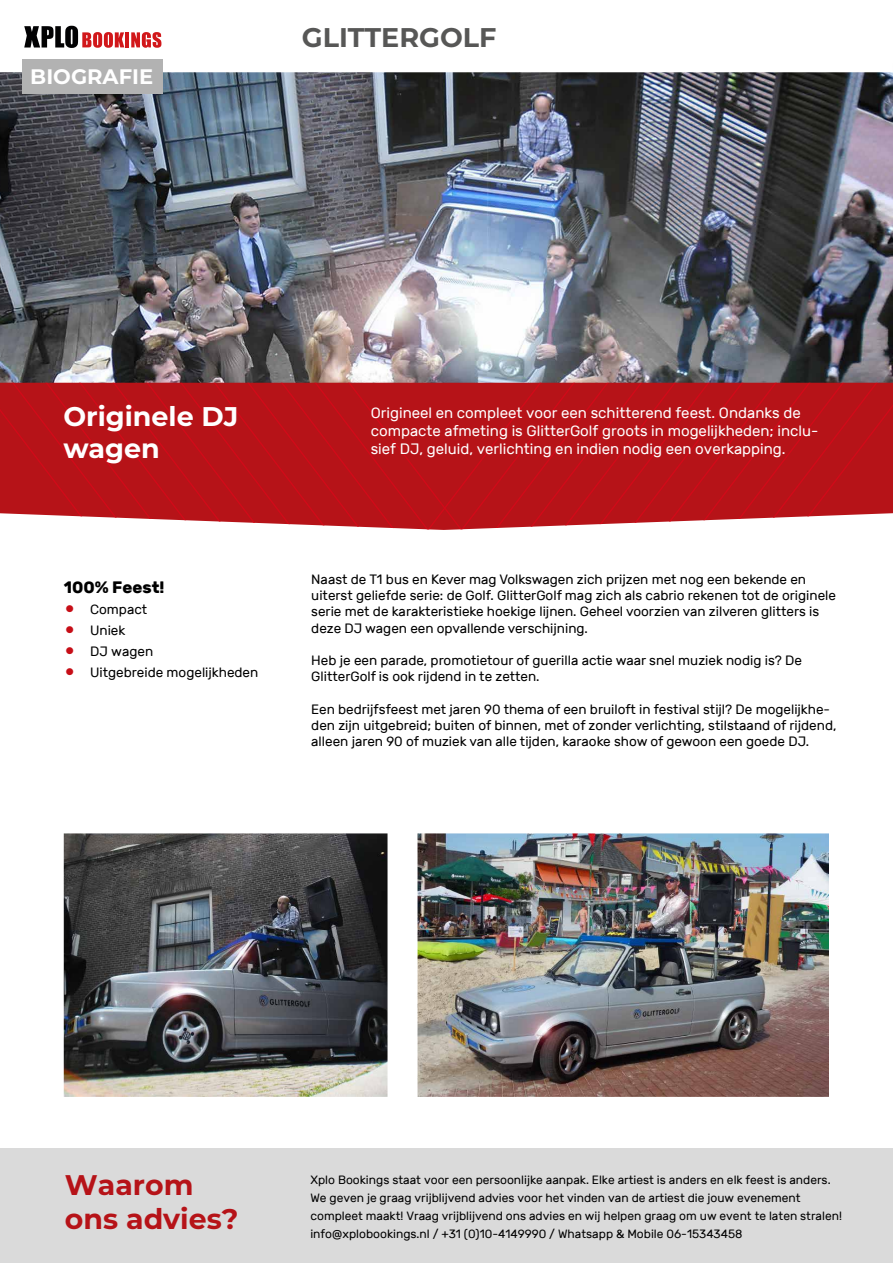
<style>
.page{position:relative;width:893px;height:1263px;background:#fff}
.page>*{position:absolute;margin:0;border:0;box-sizing:border-box;transform-origin:0 0}
.t1{font:700 28.35px/34px "Montserrat";color:#b61318}
.t2{font:700 27px/32.4px "Montserrat";color:#fff}
.t3{font:700 27px "Montserrat";color:#575756}
.t4{font:700 21px "Montserrat";color:#fff}
.t5{font:700 16.5px "Rubik";color:#000}
.t6{font:15px/18px "Rubik";color:#fff}
.t7{font:13.5px/16.2px "Rubik";color:#000}
.t8{font:12px/18px "Rubik";color:#000}
.s1{font-size:31.5px;color:#c70e17}
</style>
<div class="page">
<img style="left:0;top:25px;width:893px;height:1072px">
<svg style="left:880px;top:383px;width:13px;height:147px;background:#be2d32"></svg>
<svg style="left:9px;top:383px;width:67px;height:147px;background:#be2a2f"></svg>
<svg style="left:76px;top:383px;width:67px;height:147px;background:#bd262b"></svg>
<svg style="left:143px;top:383px;width:68px;height:147px;background:#bc2227"></svg>
<svg style="left:211px;top:383px;width:67px;height:147px;background:#bb1e23"></svg>
<svg style="left:278px;top:383px;width:67px;height:147px;background:#b91a1f"></svg>
<svg style="left:345px;top:383px;width:534px;height:147px;background:#ba1d22"></svg>
<div style="left:0;top:1148px;width:893px;height:115px;background:#dadada"></div>
<svg style="left:24px;top:26px;width:100px;height:22px"></svg>
<hr style="left:125px;top:32px;width:4px;height:15px;background:#d1171a">
<svg style="left:131px;top:32px;width:30px;height:16px"></svg>
<div style="left:22px;top:60px;width:141px;height:34px;background:#b2b2b2"></div>
<h3 class="t4" style="left:30px;top:62px;width:124px">BIOGRAFIE</h3>
<h2 class="t3" style="left:302px;top:18px;width:196px">GLITTERGOLF</h2>
<h2 class="t2" style="left:63px;top:399px;width:176px">Originele DJ wagen</h2>
<p class="t6" style="left:371px;top:405px;width:449px">Origineel en compleet voor een schitterend feest. Ondanks de compacte afmeting is GlitterGolf groots in mogelijkheden; inclu&shy;sief DJ, geluid, verlichting en indien nodig een overkapping.</p>
<p class="t5" style="left:64px;top:577px;width:102px">100% Feest!</p>
<p class="t7" style="left:64px;top:601px;width:85px"><span class="s1">•</span> Compact</p>
<p class="t7" style="left:64px;top:622px;width:63px"><span class="s1">•</span> Uniek</p>
<p class="t7" style="left:64px;top:643px;width:91px"><span class="s1">•</span> DJ wagen</p>
<p class="t7" style="left:64px;top:664px;width:196px"><span class="s1">•</span> Uitgebreide mogelijkheden</p>
<p class="t7" style="left:311px;top:571px;width:526px">Naast de T1 bus en Kever mag Volkswagen zich prijzen met nog een bekende en uiterst geliefde serie: de Golf. GlitterGolf mag zich als cabrio rekenen tot de originele serie met de karakteristieke hoekige lijnen. Geheel voorzien van zilveren glitters is deze DJ wagen een opvallende verschijning.</p>
<p class="t7" style="left:311px;top:652px;width:492px">Heb je een parade, promotietour of guerilla actie waar snel muziek nodig is? De<br>GlitterGolf is ook rijdend in te zetten.</p>
<p class="t7" style="left:311px;top:701px;width:527px">Een bedrijfsfeest met jaren 90 thema of een bruiloft in festival stijl? De mogelijkhe&shy;den zijn uitgebreid; buiten of binnen, met of zonder verlichting, stilstaand of rijdend, alleen jaren 90 of muziek van alle tijden, karaoke show of gewoon een goede DJ.</p>
<h1 class="t1" style="left:65px;top:1166px;width:175px">Waarom ons advies?</h1>
<p class="t8" style="left:310px;top:1171px;width:533px">Xplo Bookings staat voor een persoonlijke aanpak. Elke artiest is anders en elk feest is anders.<br>We geven je graag vrijblijvend advies voor het vinden van de artiest die jouw evenement compleet maakt! Vraag vrijblijvend ons advies en wij helpen graag om uw event te laten stralen! info@xplobookings.nl / +31 (0)10-4149990 / Whatsapp &amp; Mobile 06-15343458</p>
</div>
